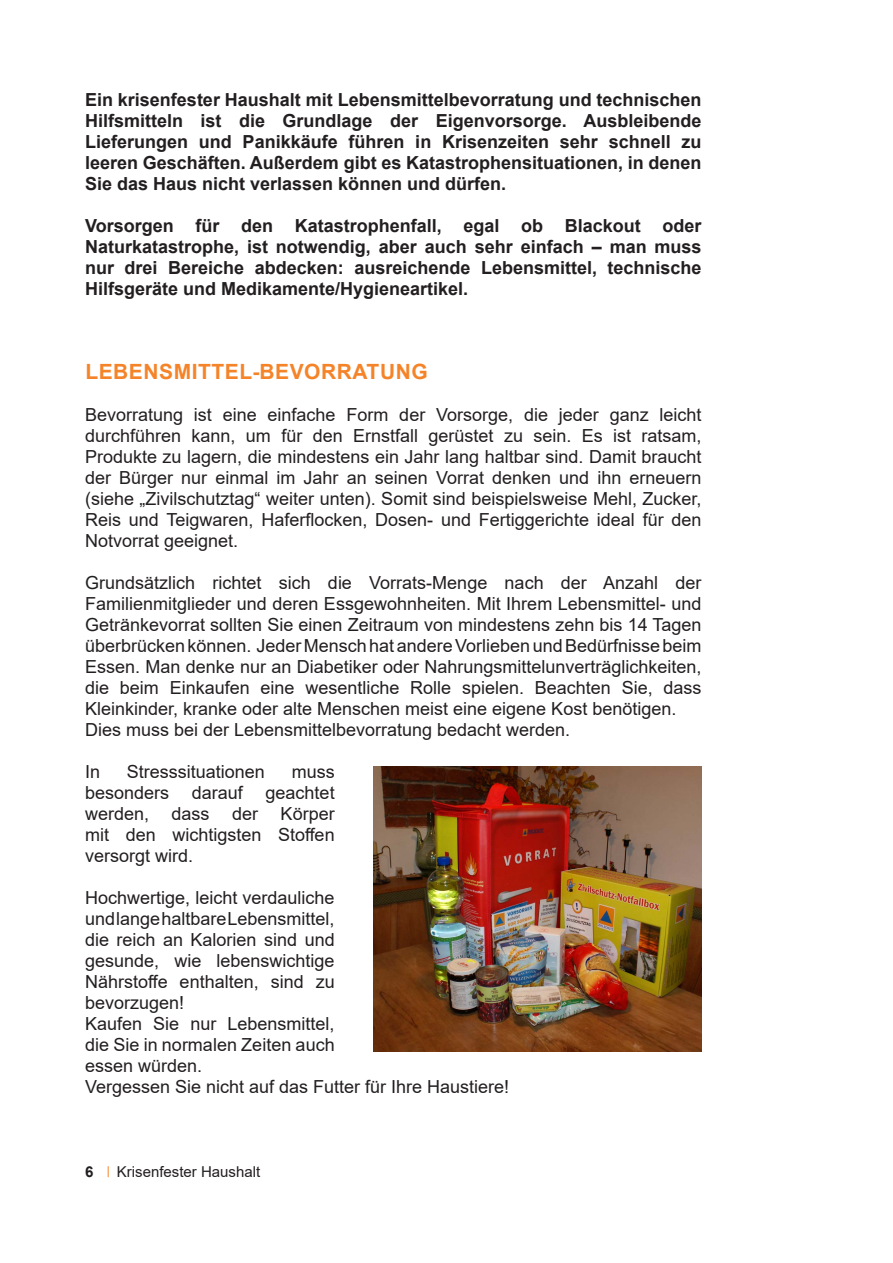
<style>
.page{position:relative;width:893px;height:1263px;background:#fff}
.page>*{position:absolute;margin:0;border:0;box-sizing:border-box;transform-origin:0 0}
.Fließtext{font:700 21px "Arial";letter-spacing:.025em;color:#f58429}
.Fließtext-2{font:18px/21px "Arial";color:#231f20;text-align:justify}
.Fließtext-3{font:700 18px/21px "Arial";color:#231f20;text-align:justify}
.t1{font:15px "Arial";color:#231f20}
.t2{font:700 15px "Arial";color:#231f20}
</style>
<div class="page">
<img style="left:373px;top:766px;width:329px;height:285px">
<p class="Fließtext-3" style="left:85px;top:89px;width:618px">Ein krisenfester Haushalt mit Lebensmittelbevorratung und technischen Hilfsmitteln ist die Grundlage der Eigenvorsorge. Ausbleibende Lieferungen und Panikkäufe führen in Krisenzeiten sehr schnell zu leeren Geschäften. Außerdem gibt es Katastrophensituationen, in denen Sie das Haus nicht verlassen können und dürfen.</p>
<p class="Fließtext-3" style="left:85px;top:215px;width:618px">Vorsorgen für den Katastrophenfall, egal ob Blackout oder Naturkatastrophe, ist notwendig, aber auch sehr einfach – man muss nur drei Bereiche abdecken: ausreichende Lebensmittel, technische Hilfsgeräte und Medikamente/Hygieneartikel.</p>
<p class="Fließtext" style="left:85px;top:357px;width:344px">LEBENSMITTEL-BEVORRATUNG</p>
<p class="Fließtext-2" style="left:85px;top:404px;width:618px">Bevorratung ist eine einfache Form der Vorsorge, die jeder ganz leicht durchführen kann, um für den Ernstfall gerüstet zu sein. Es ist ratsam, Produkte zu lagern, die mindestens ein Jahr lang haltbar sind. Damit braucht der Bürger nur einmal im Jahr an seinen Vorrat denken und ihn erneuern (siehe „Zivilschutztag“ weiter unten). Somit sind beispielsweise Mehl, Zucker, Reis und Teigwaren, Haferflocken, Dosen- und Fertiggerichte ideal für den Notvorrat geeignet.</p>
<p class="Fließtext-2" style="left:85px;top:572px;width:618px">Grundsätzlich richtet sich die Vorrats-Menge nach der Anzahl der Familienmitglieder und deren Essgewohnheiten. Mit Ihrem Lebensmittel- und Getränkevorrat sollten Sie einen Zeitraum von mindestens zehn bis 14 Tagen überbrücken können. Jeder Mensch hat andere Vorlieben und Bedürfnisse beim Essen. Man denke nur an Diabetiker oder Nahrungsmittelunverträglichkeiten, die beim Einkaufen eine wesentliche Rolle spielen. Beachten Sie, dass Kleinkinder, kranke oder alte Menschen meist eine eigene Kost benötigen.</p>
<p class="Fließtext-2" style="left:85px;top:719px;width:487px">Dies muss bei der Lebensmittelbevorratung bedacht werden.</p>
<p class="Fließtext-2" style="left:85px;top:761px;width:17px">In</p>
<p class="Fließtext-2" style="left:127px;top:761px;width:140px">Stresssituationen</p>
<p class="Fließtext-2" style="left:292px;top:761px;width:45px">muss</p>
<p class="Fließtext-2" style="left:85px;top:782px;width:86px">besonders</p>
<p class="Fließtext-2" style="left:192px;top:782px;width:53px">darauf</p>
<p class="Fließtext-2" style="left:266px;top:782px;width:71px">geachtet</p>
<p class="Fließtext-2" style="left:85px;top:803px;width:66px">werden,</p>
<p class="Fließtext-2" style="left:172px;top:803px;width:40px">dass</p>
<p class="Fließtext-2" style="left:232px;top:803px;width:28px">der</p>
<p class="Fließtext-2" style="left:85px;top:803px;width:251px;text-indent:196px">Körper mit den wichtigsten Stoffen versorgt wird.</p>
<p class="Fließtext-2" style="left:85px;top:887px;width:251px">Hochwertige, leicht verdauliche und lange haltbare Lebensmittel, die reich an Kalorien sind und gesunde, wie lebenswichtige Nährstoffe enthalten, sind zu bevorzugen!</p>
<p class="Fließtext-2" style="left:85px;top:1013px;width:251px">Kaufen Sie nur Lebensmittel, die Sie in normalen Zeiten auch essen würden.</p>
<p class="Fließtext-2" style="left:85px;top:1076px;width:426px">Vergessen Sie nicht auf das Futter für Ihre Haustiere!</p>
<p class="t2" style="left:85px;top:1161px;width:10px">6</p>
<p class="t1" style="left:117px;top:1161px;width:145px">Krisenfester Haushalt</p>
</div>
